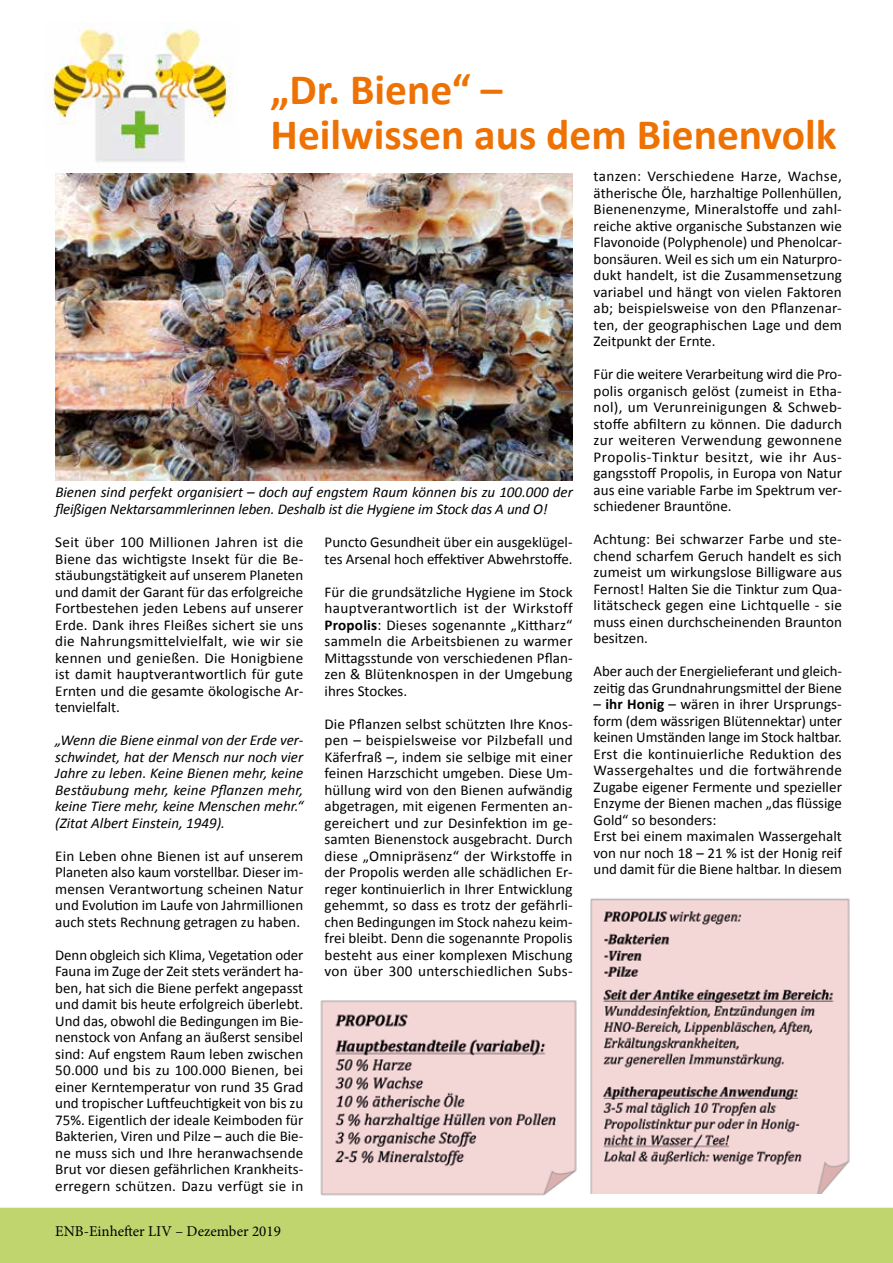
<style>
.page{position:relative;width:893px;height:1263px;background:#fff}
.page>*{position:absolute;margin:0;border:0;box-sizing:border-box;transform-origin:0 0}
.t1{font:700 43.5px/45px "Calibri";color:#ee7203}
.t2{font:15px/16.5px "Calibri";color:#000;text-align:justify}
.t3{font:italic 15px/16.5px "Calibri";color:#000;text-align:justify}
.t4{font:15px "Minion Pro";color:#000}
.s1{font-weight:700}
</style>
<div class="page">
<img style="left:55px;top:173px;width:518px;height:307px">
<div style="left:0;top:1208px;width:893px;height:55px;background:#c0d56e"></div>
<img style="left:320px;top:1000px;width:257px;height:196px">
<img style="left:591px;top:898px;width:259px;height:296px">
<img style="left:44px;top:28px;width:189px;height:134px">
<h1 class="t1" style="left:271px;top:67px;width:568px">„Dr. Biene“ –<br>Heilwissen aus dem Bienenvolk</h1>
<p class="t3" style="left:55px;top:483px;width:519px">Bienen sind perfekt organisiert – doch auf engstem Raum können bis zu 100.000 der fleißigen Nektarsammlerinnen leben. Deshalb ist die Hygiene im Stock das A und O!</p>
<p class="t2" style="left:55px;top:534px;width:250px">Seit über 100 Millionen Jahren ist die Biene das wichtigste Insekt für die Be&shy;stäubungstätigkeit auf unserem Planeten und damit der Garant für das erfolgreiche Fortbestehen jeden Lebens auf unserer Erde. Dank ihres Fleißes sichert sie uns die Nahrungsmittelvielfalt, wie wir sie kennen und genießen. Die Honigbiene ist damit hauptverantwortlich für gute Ernten und die gesamte ökologische Ar&shy;tenvielfalt.</p>
<p class="t3" style="left:55px;top:731px;width:250px">„Wenn die Biene einmal von der Erde ver&shy;schwindet, hat der Mensch nur noch vier Jahre zu leben. Keine Bienen mehr, keine Bestäubung mehr, keine Pflanzen mehr, keine Tiere mehr, keine Menschen mehr.“ (Zitat Albert Einstein, 1949).</p>
<p class="t2" style="left:55px;top:847px;width:250px">Ein Leben ohne Bienen ist auf unserem Planeten also kaum vorstellbar. Dieser im&shy;mensen Verantwortung scheinen Natur und Evolution im Laufe von Jahrmillionen auch stets Rechnung getragen zu haben.</p>
<p class="t2" style="left:55px;top:946px;width:250px">Denn obgleich sich Klima, Vegetation oder Fauna im Zuge der Zeit stets verändert ha&shy;ben, hat sich die Biene perfekt angepasst und damit bis heute erfolgreich überlebt.<br>Und das, obwohl die Bedingungen im Bie&shy;nenstock von Anfang an äußerst sensibel sind: Auf engstem Raum leben zwischen 50.000 und bis zu 100.000 Bienen, bei einer Kerntemperatur von rund 35 Grad und tropischer Luftfeuchtigkeit von bis zu 75%. Eigentlich der ideale Keimboden für Bakterien, Viren und Pilze – auch die Bie&shy;ne muss sich und Ihre heranwachsende Brut vor diesen gefährlichen Krankheits&shy;erregern schützen. Dazu verfügt sie in</p>
<p class="t4" style="left:55px;top:1221px;width:227px">ENB-Einhefter LIV – Dezember 2019</p>
<p class="t2" style="left:325px;top:534px;width:250px">Puncto Gesundheit über ein ausgeklügel&shy;tes Arsenal hoch effektiver Abwehrstoffe.</p>
<p class="t2" style="left:325px;top:583px;width:250px">Für die grundsätzliche Hygiene im Stock hauptverantwortlich ist der Wirkstoff <span class="s1">Propolis</span>: Dieses sogenannte „Kittharz“ sammeln die Arbeitsbienen zu warmer Mittagsstunde von verschiedenen Pflan&shy;zen &amp; Blütenknospen in der Umgebung ihres Stockes.</p>
<p class="t2" style="left:325px;top:715px;width:250px">Die Pflanzen selbst schützten Ihre Knos&shy;pen – beispielsweise vor Pilzbefall und Käferfraß –, indem sie selbige mit einer feinen Harzschicht umgeben. Diese Um&shy;hüllung wird von den Bienen aufwändig abgetragen, mit eigenen Fermenten an&shy;gereichert und zur Desinfektion im ge&shy;samten Bienenstock ausgebracht. Durch diese „Omnipräsenz“ der Wirkstoffe in der Propolis werden alle schädlichen Er&shy;reger kontinuierlich in Ihrer Entwicklung gehemmt, so dass es trotz der gefährli&shy;chen Bedingungen im Stock nahezu keim&shy;frei bleibt. Denn die sogenannte Propolis besteht aus einer komplexen Mischung von über 300 unterschiedlichen Subs-</p>
<p class="t2" style="left:594px;top:168px;width:250px">tanzen: Verschiedene Harze, Wachse, ätherische Öle, harzhaltige Pollenhüllen, Bienenenzyme, Mineralstoffe und zahl&shy;reiche aktive organische Substanzen wie Flavonoide (Polyphenole) und Phenolcar&shy;bonsäuren. Weil es sich um ein Naturpro&shy;dukt handelt, ist die Zusammensetzung variabel und hängt von vielen Faktoren ab; beispielsweise von den Pflanzenar&shy;ten, der geographischen Lage und dem Zeitpunkt der Ernte.</p>
<p class="t2" style="left:594px;top:366px;width:250px">Für die weitere Verarbeitung wird die Pro&shy;polis organisch gelöst (zumeist in Etha&shy;nol), um Verunreinigungen &amp; Schweb&shy;stoffe abfiltern zu können. Die dadurch zur weiteren Verwendung gewonnene Propolis-Tinktur besitzt, wie ihr Aus&shy;gangsstoff Propolis, in Europa von Natur aus eine variable Farbe im Spektrum ver&shy;schiedener Brauntöne.</p>
<p class="t2" style="left:594px;top:531px;width:250px">Achtung: Bei schwarzer Farbe und ste&shy;chend scharfem Geruch handelt es sich zumeist um wirkungslose Billigware aus Fernost! Halten Sie die Tinktur zum Qua&shy;litätscheck gegen eine Lichtquelle - sie muss einen durchscheinenden Braunton besitzen.</p>
<p class="t2" style="left:594px;top:663px;width:250px">Aber auch der Energielieferant und gleich&shy;zeitig das Grundnahrungsmittel der Biene</p>
<p class="t2" style="left:594px;top:696px;width:250px;text-align:left">– <span class="s1">ihr Honig</span> – wären in ihrer Ursprungs&shy;form (dem wässrigen Blütennektar) unter keinen Umständen lange im Stock haltbar.<br>Erst die kontinuierliche Reduktion des Wassergehaltes und die fortwährende Zugabe eigener Fermente und spezieller Enzyme der Bienen machen „das flüssige Gold“ so besonders:<br>Erst bei einem maximalen Wassergehalt von nur noch 18 – 21 % ist der Honig reif und damit für die Biene haltbar. In diesem</p>
</div>
